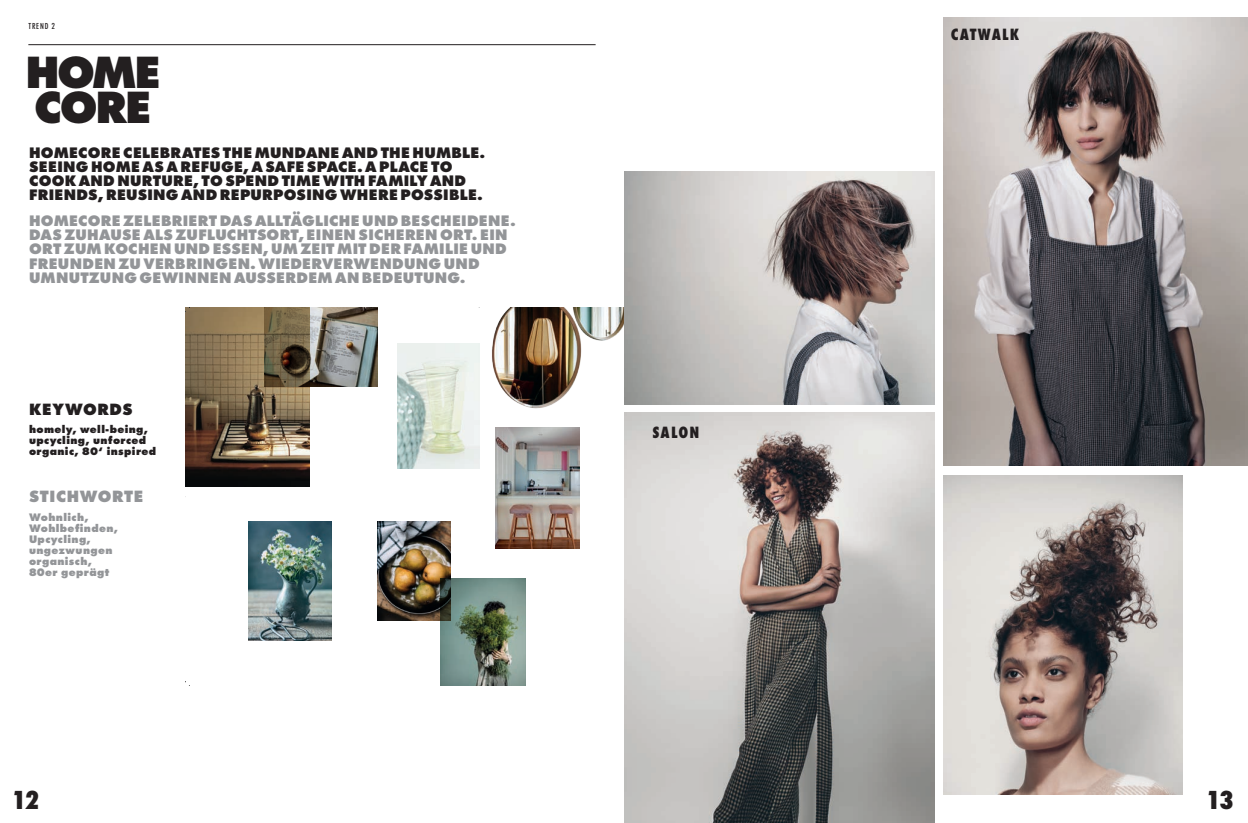
<style>
.page{position:relative;width:1248px;height:823px;background:#fff}
.page>*{position:absolute;margin:0;border:0;box-sizing:border-box;transform-origin:0 0}
.t1{font:900 41.5px/35px "Futura Now Text";letter-spacing:-.055em;color:#231f20}
.t2{font:900 condensed 24px "Futura Now Text";color:#231f20}
.t3{font:900 condensed 15px "Futura Now Text";letter-spacing:.08em;color:#231f20}
.t4{font:900 15px "Futura Now Text";letter-spacing:.04em;color:#939598}
.t5{font:900 15px "Futura Now Text";letter-spacing:.045em;color:#231f20}
.t6{font:900 14px/14px "Futura Now Text";letter-spacing:.02em;color:#939598}
.t7{font:900 14px/14px "Futura Now Text";letter-spacing:.015em;color:#231f20}
.t8{font:900 10px/11px "Futura Now Text";letter-spacing:.04em;color:#939598}
.t9{font:900 10px/11px "Futura Now Text";letter-spacing:.04em;color:#231f20}
.t10{font:500 condensed 8px "Futura Now Headline";letter-spacing:.11em;color:#231f20}
</style>
<div class="page">
<img style="left:186px;top:308px;width:124px;height:177px">
<img style="left:249px;top:521px;width:82px;height:119px">
<img style="left:495px;top:427px;width:84px;height:121px">
<img style="left:264px;top:308px;width:113px;height:78px">
<img style="left:440px;top:577px;width:85px;height:107px">
<img style="left:398px;top:343px;width:81px;height:125px">
<img style="left:492px;top:308px;width:132px;height:101px">
<img style="left:377px;top:521px;width:73px;height:99px">
<svg style="left:186px;top:308px;width:4px;height:4px"></svg>
<img style="left:624px;top:412px;width:310px;height:410px">
<img style="left:943px;top:475px;width:238px;height:319px">
<img style="left:943px;top:17px;width:304px;height:448px">
<img style="left:624px;top:171px;width:310px;height:233px">
<hr style="left:28px;top:44px;width:567px;height:1px;background:#231f20">
<p class="t10" style="left:28px;top:19px;width:28px">TREND 2</p>
<h1 class="t1" style="left:26px;top:56px;width:137px">HOME<br>CORE</h1>
<p class="t7" style="left:29px;top:146px;width:458px">HOMECORE CELEBRATES THE MUNDANE AND THE HUMBLE.<br>SEEING HOME AS A REFUGE, A SAFE SPACE. A PLACE TO COOK AND NURTURE, TO SPEND TIME WITH FAMILY AND FRIENDS, REUSING AND REPURPOSING WHERE POSSIBLE.</p>
<p class="t6" style="left:29px;top:214px;width:488px">HOMECORE ZELEBRIERT DAS ALLTÄGLICHE UND BESCHEIDENE.<br>DAS ZUHAUSE ALS ZUFLUCHTSORT, EINEN SICHEREN ORT. EIN ORT ZUM KOCHEN UND ESSEN, UM ZEIT MIT DER FAMILIE UND FREUNDEN ZU VERBRINGEN. WIEDERVERWENDUNG UND UMNUTZUNG GEWINNEN AUSSERDEM AN BEDEUTUNG.</p>
<p class="t5" style="left:29px;top:400px;width:105px">KEYWORDS</p>
<p class="t9" style="left:29px;top:424px;width:129px">homely, well-being, upcycling, unforced organic, 80‘ inspired</p>
<p class="t4" style="left:29px;top:487px;width:116px">STICHWORTE</p>
<p class="t8" style="left:29px;top:511px;width:91px">Wohnlich,<br>Wohlbefinden,<br>Upcycling, ungezwungen organisch,<br>80er geprägt</p>
<p class="t3" style="left:652px;top:419px;width:48px">SALON</p>
<p class="t3" style="left:950px;top:21px;width:70px">CATWALK</p>
<h2 class="t2" style="left:14px;top:778px;width:27px">12</h2>
<h2 class="t2" style="left:1208px;top:778px;width:27px">13</h2>
</div>
